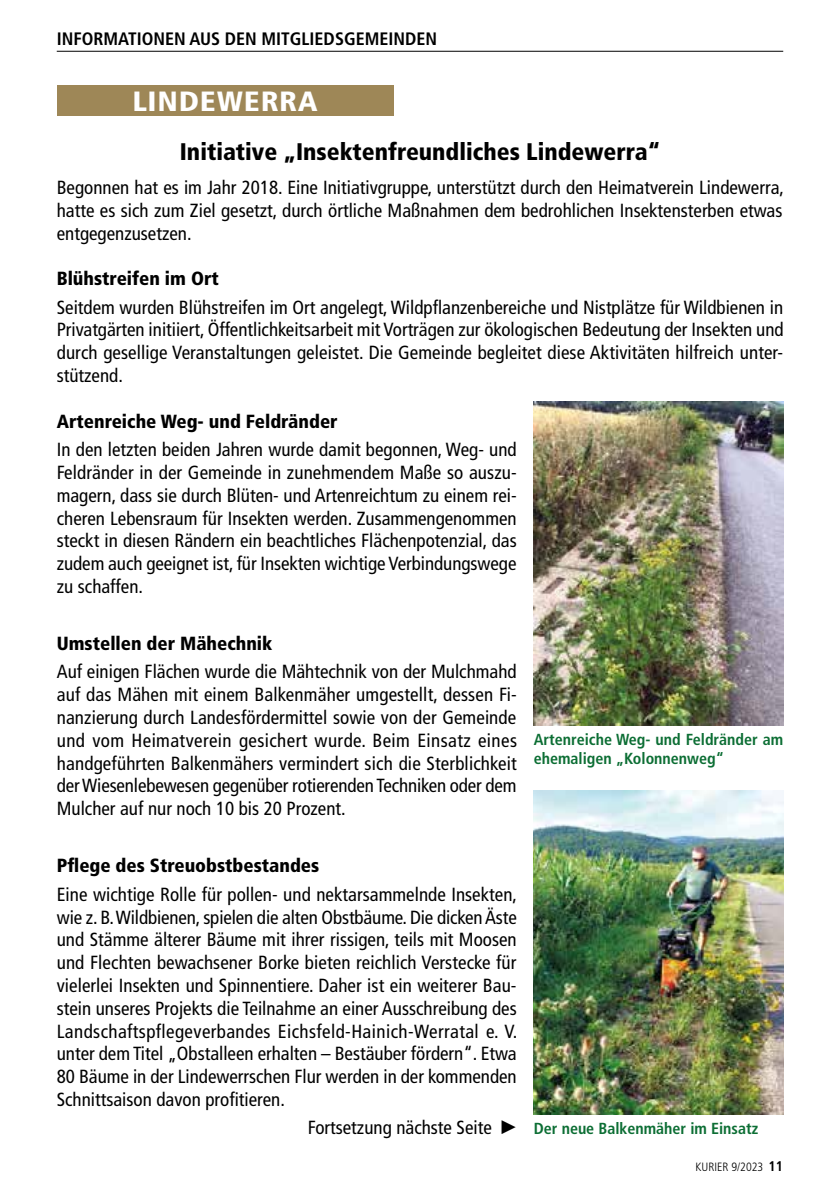
<style>
.page{position:relative;width:840px;height:1191px;background:#fff}
.page>*{position:absolute;margin:0;border:0;box-sizing:border-box;transform-origin:0 0}
.t1{font:28px "Humanist 777 BT Black Condensed B";letter-spacing:.025em;color:#fff;scale:1.1 1}
.t2{font:900 condensed 24px "Frutiger LT Std";color:#000}
.t3{font:condensed 19px/22.8px "Frutiger LT Std";color:#000;text-align:justify}
.t4{font:900 condensed 19px "Frutiger LT Std";color:#000}
.t5{font:700 condensed 18px "Frutiger LT Std";color:#000}
.t6{font:700 condensed 16px/19.2px "Frutiger LT Std";color:#0c6e34}
.t7{font:300 condensed 12px "Frutiger LT Std";color:#000}
.s1{font-weight:700;font-size:14px}
</style>
<div class="page">
<hr style="left:57px;top:51px;width:725px;height:1px;background:#000">
<img style="left:533px;top:401px;width:249px;height:325px">
<div style="left:57px;top:85px;width:336px;height:30px;background:#9e8757"></div>
<img style="left:533px;top:790px;width:249px;height:324px">
<p class="t5" style="left:57px;top:28px;width:381px">INFORMATIONEN AUS DEN MITGLIEDSGEMEINDEN</p>
<h1 class="t1" style="left:132px;top:83px;width:169px">LINDEWERRA</h1>
<p class="t2" style="left:180px;top:137px;width:481px">Initiative „Insektenfreundliches Lindewerra“</p>
<p class="t3" style="left:57px;top:176px;width:728px">Begonnen hat es im Jahr 2018. Eine Initiativgruppe, unterstützt durch den Heimatverein Lindewerra, hatte es sich zum Ziel gesetzt, durch örtliche Maßnahmen dem bedrohlichen Insektensterben etwas entgegenzusetzen.</p>
<p class="t4" style="left:57px;top:267px;width:163px">Blühstreifen im Ort</p>
<p class="t3" style="left:57px;top:296px;width:728px">Seitdem wurden Blühstreifen im Ort angelegt, Wildpflanzenbereiche und Nistplätze für Wildbienen in Privatgärten initiiert, Öffentlichkeitsarbeit mit Vorträgen zur ökologischen Bedeutung der Insekten und durch gesellige Veranstaltungen geleistet. Die Gemeinde begleitet diese Aktivitäten hilfreich unter&shy;stützend.</p>
<p class="t4" style="left:57px;top:410px;width:282px">Artenreiche Weg- und Feldränder</p>
<p class="t3" style="left:57px;top:438px;width:461px">In den letzten beiden Jahren wurde damit begonnen, Weg- und Feldränder in der Gemeinde in zunehmendem Maße so auszu&shy;magern, dass sie durch Blüten- und Artenreichtum zu einem rei&shy;cheren Lebensraum für Insekten werden. Zusammengenommen steckt in diesen Rändern ein beachtliches Flächenpotenzial, das zudem auch geeignet ist, für Insekten wichtige Verbindungswege zu schaffen.</p>
<p class="t4" style="left:57px;top:632px;width:217px">Umstellen der Mähechnik</p>
<p class="t3" style="left:57px;top:660px;width:461px">Auf einigen Flächen wurde die Mähtechnik von der Mulchmahd auf das Mähen mit einem Balkenmäher umgestellt, dessen Fi&shy;nanzierung durch Landesfördermittel sowie von der Gemeinde und vom Heimatverein gesichert wurde. Beim Einsatz eines handgeführten Balkenmähers vermindert sich die Sterblichkeit der Wiesenlebewesen gegenüber rotierenden Techniken oder dem Mulcher auf nur noch 10 bis 20 Prozent.</p>
<p class="t4" style="left:57px;top:854px;width:264px">Pflege des Streuobstbestandes</p>
<p class="t3" style="left:57px;top:883px;width:462px">Eine wichtige Rolle für pollen- und nektarsammelnde Insekten, wie z. B. Wildbienen, spielen die alten Obstbäume. Die dicken Äste und Stämme älterer Bäume mit ihrer rissigen, teils mit Moosen und Flechten bewachsener Borke bieten reichlich Verstecke für vielerlei Insekten und Spinnentiere. Daher ist ein weiterer Bau&shy;stein unseres Projekts die Teilnahme an einer Ausschreibung des Landschaftspflegeverbandes Eichsfeld-Hainich-Werratal e. V. unter dem Titel „Obstalleen erhalten – Bestäuber fördern“. Etwa 80 Bäume in der Lindewerrschen Flur werden in der kommenden Schnittsaison davon profitieren.</p>
<p class="t3" style="left:308px;top:1116px;width:185px">Fortsetzung nächste Seite</p>
<p class="t6" style="left:533px;top:729px;width:251px">Artenreiche Weg- und Feldränder am ehemaligen „Kolonnenweg“</p>
<p class="t6" style="left:533px;top:1119px;width:226px">Der neue Balkenmäher im Einsatz</p>
<p class="t7" style="left:695px;top:1159px;width:89px">KURIER 9/2023 <span class="s1">11</span></p>
</div>
